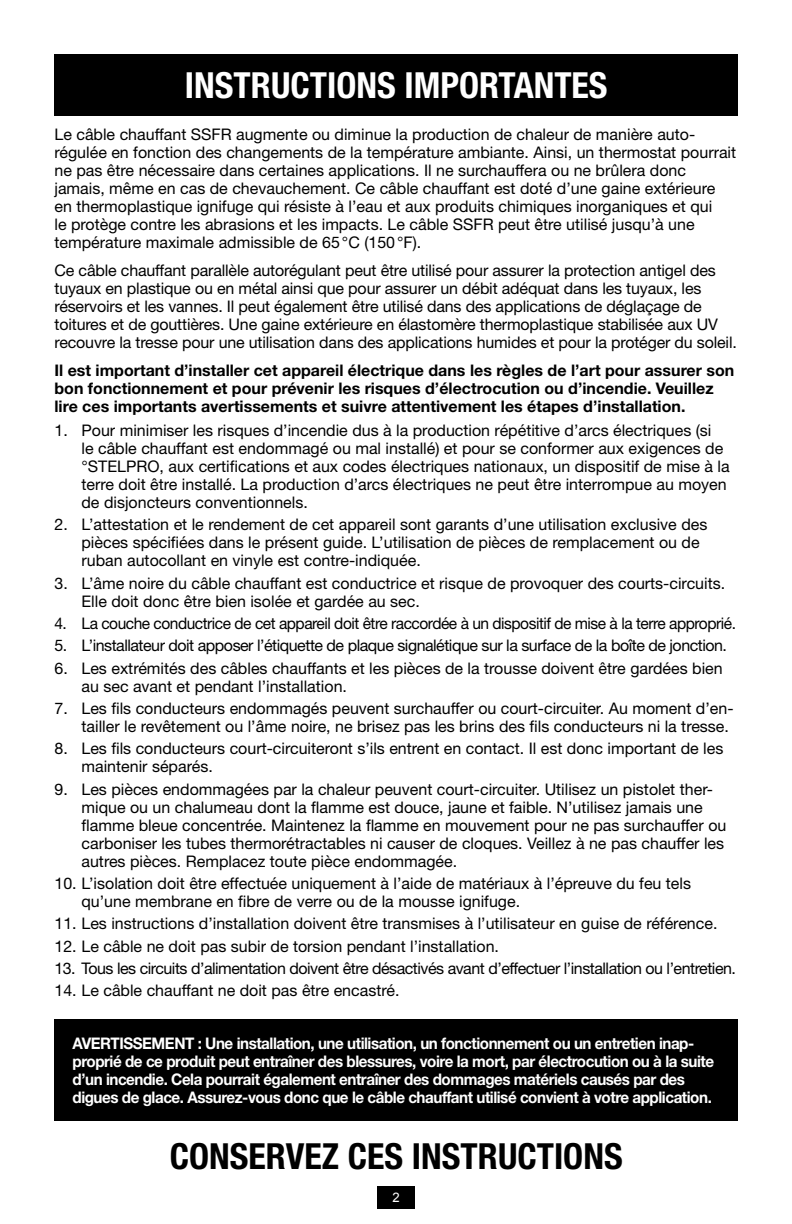
<style>
.page{position:relative;width:792px;height:1224px;background:#fff}
.page>*{position:absolute;margin:0;border:0;box-sizing:border-box;transform-origin:0 0}
.t1{font:700 condensed 36px "Helvetica Neue LT Std";color:#000}
.t2{font:700 condensed 36px "Helvetica Neue LT Std";color:#fff}
.t3{font:16px/18px "Helvetica Neue LT Std";color:#000}
.t4{font:700 16px/18px "Helvetica Neue LT Std";letter-spacing:-.03em;color:#fff;scale:.95 1}
.t5{font:16px "Helvetica Neue LT Std";letter-spacing:-.03em;color:#000}
.t6{font:700 16px/18px "Helvetica Neue LT Std";color:#000}
.t7{font:13.2px "Arial";color:#fff}
</style>
<div class="page">
<div style="left:377px;top:1186px;width:38px;height:22px;background:#000"></div>
<div style="left:54px;top:54px;width:684px;height:62px;background:#000"></div>
<div style="left:55px;top:1020px;width:683px;height:101px;background:#000"></div>
<h1 class="t2" style="left:185px;top:63px;width:424px">INSTRUCTIONS IMPORTANTES</h1>
<p class="t3" style="left:54px;top:125px;width:683px">Le câble chauffant SSFR augmente ou diminue la production de chaleur de manière auto&shy;régulée en fonction des changements de la température ambiante. Ainsi, un thermostat pourrait ne pas être nécessaire dans certaines applications. Il ne surchauffera ou ne brûlera donc jamais, même en cas de chevauchement. Ce câble chauffant est doté d’une gaine extérieure en thermoplastique ignifuge qui résiste à l’eau et aux produits chimiques inorganiques et qui<br>le protège contre les abrasions et les impacts. Le câble SSFR peut être utilisé jusqu’à une température maximale admissible de 65°C (150°F).</p>
<p class="t3" style="left:54px;top:261px;width:684px">Ce câble chauffant parallèle autorégulant peut être utilisé pour assurer la protection antigel des tuyaux en plastique ou en métal ainsi que pour assurer un débit adéquat dans les tuyaux, les réservoirs et les vannes. Il peut également être utilisé dans des applications de déglaçage de toitures et de gouttières. Une gaine extérieure en élastomère thermoplastique stabilisée aux UV recouvre la tresse pour une utilisation dans des applications humides et pour la protéger du soleil.</p>
<p class="t6" style="left:54px;top:361px;width:681px">Il est important d’installer cet appareil électrique dans les règles de l’art pour assurer son bon fonctionnement et pour prévenir les risques d’électrocution ou d’incendie. Veuillez lire ces importants avertissements et suivre attentivement les étapes d’installation.</p>
<p class="t3" style="left:81px;top:421px;width:650px;text-indent:-27px">1. Pour minimiser les risques d’incendie dus à la production répétitive d’arcs électriques (si<br>le câble chauffant est endommagé ou mal installé) et pour se conformer aux exigences de °STELPRO, aux certifications et aux codes électriques nationaux, un dispositif de mise à la terre doit être installé. La production d’arcs électriques ne peut être interrompue au moyen de disjoncteurs conventionnels.</p>
<p class="t3" style="left:81px;top:515px;width:627px;text-indent:-27px">2. L’attestation et le rendement de cet appareil sont garants d’une utilisation exclusive des pièces spécifiées dans le présent guide. L’utilisation de pièces de remplacement ou de ruban autocollant en vinyle est contre-indiquée.</p>
<p class="t3" style="left:81px;top:574px;width:645px;text-indent:-27px">3. L’âme noire du câble chauffant est conductrice et risque de provoquer des courts-circuits.<br>Elle doit donc être bien isolée et gardée au sec.</p>
<p class="t5" style="left:54px;top:614px;width:683px">4. La couche conductrice de cet appareil doit être raccordée à un dispositif de mise à la terre approprié.</p>
<p class="t5" style="left:54px;top:636px;width:674px">5. L’installateur doit apposer l’étiquette de plaque signalétique sur la surface de la boîte de jonction.</p>
<p class="t3" style="left:81px;top:659px;width:643px;text-indent:-27px">6. Les extrémités des câbles chauffants et les pièces de la trousse doivent être gardées bien au sec avant et pendant l’installation.</p>
<p class="t3" style="left:54px;top:699px;width:681px;text-align:right">7. Les fils conducteurs endommagés peuvent surchauffer ou court-circuiter. Au moment d’en&shy;tailler le revêtement ou l’âme noire, ne brisez pas les brins des fils conducteurs ni la tresse.</p>
<p class="t3" style="left:81px;top:739px;width:643px;text-indent:-27px">8. Les fils conducteurs court-circuiteront s’ils entrent en contact. Il est donc important de les maintenir séparés.</p>
<p class="t3" style="left:81px;top:780px;width:646px;text-indent:-27px">9. Les pièces endommagées par la chaleur peuvent court-circuiter. Utilisez un pistolet ther&shy;mique ou un chalumeau dont la flamme est douce, jaune et faible. N’utilisez jamais une flamme bleue concentrée. Maintenez la flamme en mouvement pour ne pas surchauffer ou carboniser les tubes thermorétractables ni causer de cloques. Veillez à ne pas chauffer les autres pièces. Remplacez toute pièce endommagée.</p>
<p class="t3" style="left:81px;top:874px;width:611px;text-indent:-27px">10. L’isolation doit être effectuée uniquement à l’aide de matériaux à l’épreuve du feu tels qu’une membrane en fibre de verre ou de la mousse ignifuge.</p>
<p class="t3" style="left:55px;top:914px;width:664px">11. Les instructions d’installation doivent être transmises à l’utilisateur en guise de référence.</p>
<p class="t3" style="left:55px;top:937px;width:446px">12. Le câble ne doit pas subir de torsion pendant l’installation.</p>
<p class="t5" style="left:55px;top:959px;width:683px">13. Tous les circuits d’alimentation doivent être désactivés avant d’effectuer l’installation ou l’entretien.</p>
<p class="t3" style="left:55px;top:981px;width:347px">14. Le câble chauffant ne doit pas être encastré.</p>
<p class="t4" style="left:73px;top:1034px;width:677px">AVERTISSEMENT : Une installation, une utilisation, un fonctionnement ou un entretien inap&shy;proprié de ce produit peut entraîner des blessures, voire la mort, par électrocution ou à la suite d’un incendie. Cela pourrait également entraîner des dommages matériels causés par des digues de glace. Assurez-vous donc que le câble chauffant utilisé convient à votre application.</p>
<h1 class="t1" style="left:170px;top:1135px;width:454px">CONSERVEZ CES INSTRUCTIONS</h1>
<p class="t7" style="left:392px;top:1189px;width:9px">2</p>
</div>
